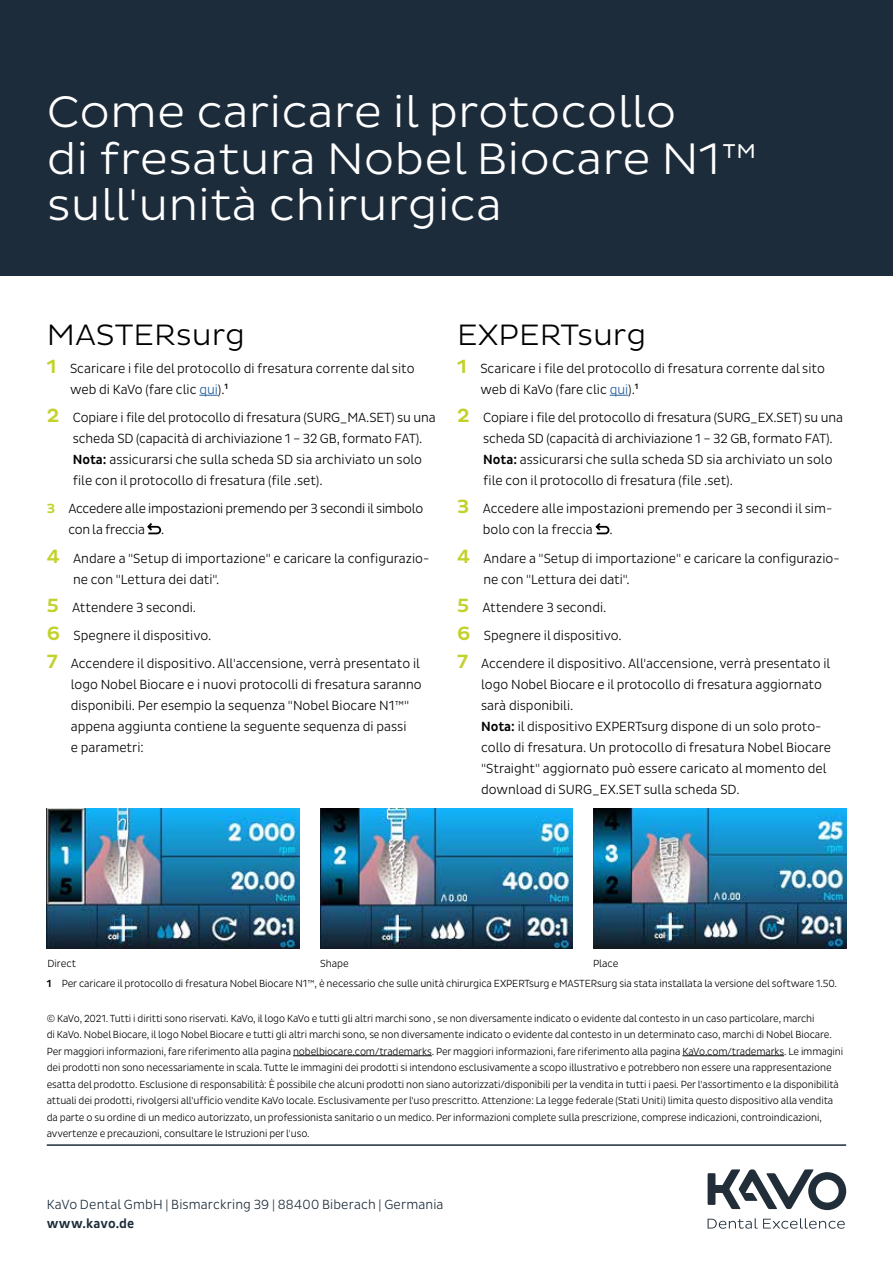
<style>
.page{position:relative;width:893px;height:1263px;background:#fff}
.page>*{position:absolute;margin:0;border:0;box-sizing:border-box;transform-origin:0 0}
.t1{font:300 45px/46.5px "Pluto Sans";color:#fff}
.t2{font:300 30px "Pluto Sans";color:#000}
.t3{font:300 13.5px/21px "Pluto Sans Cond";color:#000}
.t4{font:300 13.5px "Pluto Sans Cond";letter-spacing:.01em;color:#1d2c39}
.t5{font:500 13.5px "Pluto Sans Cond";letter-spacing:.01em;color:#1d2c39}
.t6{font:300 10.5px/16.5px "Pluto Sans Cond";letter-spacing:-.01em;color:#000}
.s1{font-family:"Pluto Sans";font-weight:500;font-size:19.5px;color:#c2d22b}
.s2{color:#205e9f}
.s3{font-weight:500}
.s4{font-family:"Pluto Sans";font-weight:500;color:#c2d22b}
</style>
<div class="page">
<div style="left:0;top:0;width:893px;height:275px;background:#1d2c3a"></div>
<svg style="left:199px;top:395px;width:19px;height:1px"></svg>
<svg style="left:147px;top:523px;width:15px;height:12px"></svg>
<svg style="left:610px;top:395px;width:18px;height:1px"></svg>
<svg style="left:595px;top:523px;width:15px;height:12px"></svg>
<hr style="left:293px;top:1055px;width:139px;height:1px;background:#000">
<hr style="left:682px;top:1055px;width:102px;height:1px;background:#000">
<img style="left:47px;top:808px;width:252px;height:141px">
<img style="left:594px;top:808px;width:252px;height:141px">
<img style="left:320px;top:809px;width:253px;height:140px">
<svg style="left:708px;top:1218px;width:137px;height:11px"></svg>
<svg style="left:708px;top:1169px;width:138px;height:41px"></svg>
<hr style="left:47px;top:1144px;width:799px;height:2px;background:#1d2c3a">
<h1 class="t1" style="left:47px;top:89px;width:713px">Come caricare il protocollo<br>di fresatura Nobel Biocare N1™ sull'unità chirurgica</h1>
<h2 class="t2" style="left:47px;top:317px;width:200px">MASTERsurg</h2>
<p class="t3" style="left:70px;top:358px;width:346px;text-indent:-23px"><span class="s1">1</span> Scaricare i file del protocollo di fresatura corrente dal sito web di KaVo (fare clic <span class="s2">qui</span>).<sup>1</sup></p>
<p class="t3" style="left:73px;top:407px;width:364px;text-indent:-26px"><span class="s1">2</span> Copiare i file del protocollo di fresatura (SURG_MA.SET) su una scheda SD (capacità di archiviazione 1 – 32 GB, formato FAT).<br><span class="s3">Nota:</span> assicurarsi che sulla scheda SD sia archiviato un solo file con il protocollo di fresatura (file .set).</p>
<p class="t3" style="left:68px;top:498px;width:356px;text-indent:-22px"><span class="s4">3</span> Accedere alle impostazioni premendo per 3 secondi il simbolo con la freccia .</p>
<p class="t3" style="left:73px;top:548px;width:358px;text-indent:-26px"><span class="s1">4</span> Andare a "Setup di importazione" e caricare la configurazio&shy;ne con "Lettura dei dati".</p>
<p class="t3" style="left:47px;top:593px;width:375px;line-height:28.2px"><span class="s1">5</span> Attendere 3 secondi.<br><span class="s1">6</span> Spegnere il dispositivo.<br><span class="s1">7</span> Accendere il dispositivo. All'accensione, verrà presentato il</p>
<p class="t3" style="left:71px;top:674px;width:352px">logo Nobel Biocare e i nuovi protocolli di fresatura saranno disponibili. Per esempio la sequenza "Nobel Biocare N1™" appena aggiunta contiene la seguente sequenza di passi<br>e parametri:</p>
<h2 class="t2" style="left:457px;top:317px;width:191px">EXPERTsurg</h2>
<p class="t3" style="left:480px;top:358px;width:346px;text-indent:-23px"><span class="s1">1</span> Scaricare i file del protocollo di fresatura corrente dal sito web di KaVo (fare clic <span class="s2">qui</span>).<sup>1</sup></p>
<p class="t3" style="left:483px;top:407px;width:361px;text-indent:-26px"><span class="s1">2</span> Copiare i file del protocollo di fresatura (SURG_EX.SET) su una scheda SD (capacità di archiviazione 1 – 32 GB, formato FAT).<br><span class="s3">Nota:</span> assicurarsi che sulla scheda SD sia archiviato un solo file con il protocollo di fresatura (file .set).</p>
<p class="t3" style="left:483px;top:498px;width:351px;text-indent:-26px"><span class="s1">3</span> Accedere alle impostazioni premendo per 3 secondi il sim&shy;bolo con la freccia .</p>
<p class="t3" style="left:483px;top:548px;width:358px;text-indent:-26px"><span class="s1">4</span> Andare a "Setup di importazione" e caricare la configurazio&shy;ne con "Lettura dei dati".</p>
<p class="t3" style="left:457px;top:593px;width:375px;line-height:28.2px"><span class="s1">5</span> Attendere 3 secondi.<br><span class="s1">6</span> Spegnere il dispositivo.<br><span class="s1">7</span> Accendere il dispositivo. All'accensione, verrà presentato il</p>
<p class="t3" style="left:481px;top:674px;width:351px">logo Nobel Biocare e il protocollo di fresatura aggiornato sarà disponibili.<br><span class="s3">Nota:</span> il dispositivo EXPERTsurg dispone di un solo proto&shy;collo di fresatura. Un protocollo di fresatura Nobel Biocare "Straight" aggiornato può essere caricato al momento del download di SURG_EX.SET sulla scheda SD.</p>
<p class="t6" style="left:47px;top:955px;width:30px">Direct</p>
<p class="t6" style="left:320px;top:955px;width:30px">Shape</p>
<p class="t6" style="left:593px;top:955px;width:27px">Place</p>
<p class="t6" style="left:47px;top:976px;width:792px"><span class="s3">1</span> Per caricare il protocollo di fresatura Nobel Biocare N1™, è necessario che sulle unità chirurgica EXPERTsurg e MASTERsurg sia stata installata la versione del software 1.50.</p>
<p class="t6" style="left:47px;top:1010px;width:798px">© KaVo, 2021. Tutti i diritti sono riservati. KaVo, il logo KaVo e tutti gli altri marchi sono , se non diversamente indicato o evidente dal contesto in un caso particolare, marchi<br>di KaVo. Nobel Biocare, il logo Nobel Biocare e tutti gli altri marchi sono, se non diversamente indicato o evidente dal contesto in un determinato caso, marchi di Nobel Biocare.<br>Per maggiori informazioni, fare riferimento alla pagina nobelbiocare.com/trademarks. Per maggiori informazioni, fare riferimento alla pagina KaVo.com/trademarks. Le immagini dei prodotti non sono necessariamente in scala. Tutte le immagini dei prodotti si intendono esclusivamente a scopo illustrativo e potrebbero non essere una rappresentazione esatta del prodotto. Esclusione di responsabilità: È possibile che alcuni prodotti non siano autorizzati/disponibili per la vendita in tutti i paesi. Per l'assortimento e la disponibilità attuali dei prodotti, rivolgersi all'ufficio vendite KaVo locale. Esclusivamente per l'uso prescritto. Attenzione: La legge federale (Stati Uniti) limita questo dispositivo alla vendita da parte o su ordine di un medico autorizzato, un professionista sanitario o un medico. Per informazioni complete sulla prescrizione, comprese indicazioni, controindicazioni, avvertenze e precauzioni, consultare le Istruzioni per l'uso.</p>
<p class="t4" style="left:47px;top:1196px;width:398px">KaVo Dental GmbH | Bismarckring 39 | 88400 Biberach | Germania</p>
<p class="t5" style="left:47px;top:1215px;width:89px">www.kavo.de</p>
</div>
